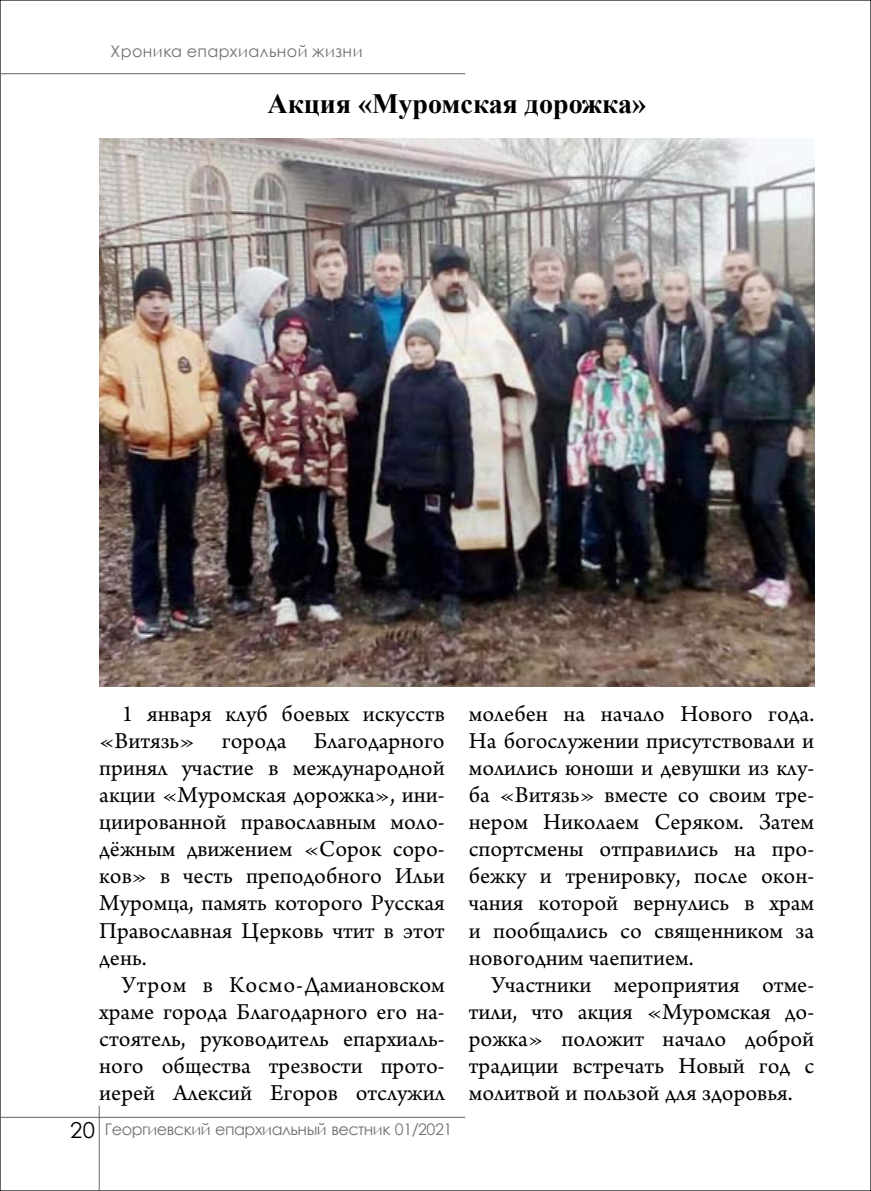
<style>
.page{position:relative;width:871px;height:1191px;background:#fff}
.page>*{position:absolute;margin:0;border:0;box-sizing:border-box;transform-origin:0 0}
.t1{font:700 28px "Times New Roman";color:#000}
.t2{font:24px/27px "Arno Pro";color:#000;text-align:justify}
.t3{font:16px "Century Gothic";letter-spacing:-.03em;color:#707173}
.t4{font:16px "Century Gothic";letter-spacing:.025em;color:#707173}
.s1{font-size:22px;color:#000}
</style>
<div class="page">
<hr style="left:99px;top:1106px;width:1px;height:85px;background:#646567">
<hr style="left:0;top:1116px;width:465px;height:1px;background:#646567">
<hr style="left:0;top:73px;width:465px;height:1px;background:#646567">
<img style="left:99px;top:138px;width:715px;height:548px">
<p class="t4" style="left:111px;top:40px;width:253px">Хроника епархиальной жизни</p>
<p class="t1" style="left:267px;top:84px;width:380px">Акция «Муромская дорожка»</p>
<p class="t2" style="left:99px;top:702px;width:347px;text-indent:23px">1 января клуб боевых искусств «Витязь» города Благодарного принял участие в международной акции «Муромская дорожка», ини&shy;циированной православным моло&shy;дёжным движением «Сорок соро&shy;ков» в честь преподобного Ильи Муромца, память которого Русская Православная Церковь чтит в этот день.</p>
<p class="t2" style="left:99px;top:972px;width:347px;text-indent:23px">Утром в Космо-Дамиановском храме города Благодарного его на&shy;стоятель, руководитель епархиаль&shy;ного общества трезвости прото&shy;иерей Алексий Егоров отслужил</p>
<p class="t3" style="left:70px;top:1118px;width:383px"><span class="s1">20</span> Георгиевский епархиальный вестник 01/2021</p>
<p class="t2" style="left:468px;top:702px;width:347px">молебен на начало Нового года.<br>На богослужении присутствовали и молились юноши и девушки из клу&shy;ба «Витязь» вместе со своим тре&shy;нером Николаем Серяком. Затем спортсмены отправились на про&shy;бежку и тренировку, после окон&shy;чания которой вернулись в храм и пообщались со священником за новогодним чаепитием.</p>
<p class="t2" style="left:468px;top:972px;width:347px;text-indent:23px">Участники мероприятия отме&shy;тили, что акция «Муромская до&shy;рожка» положит начало доброй традиции встречать Новый год с молитвой и пользой для здоровья.</p>
</div>
